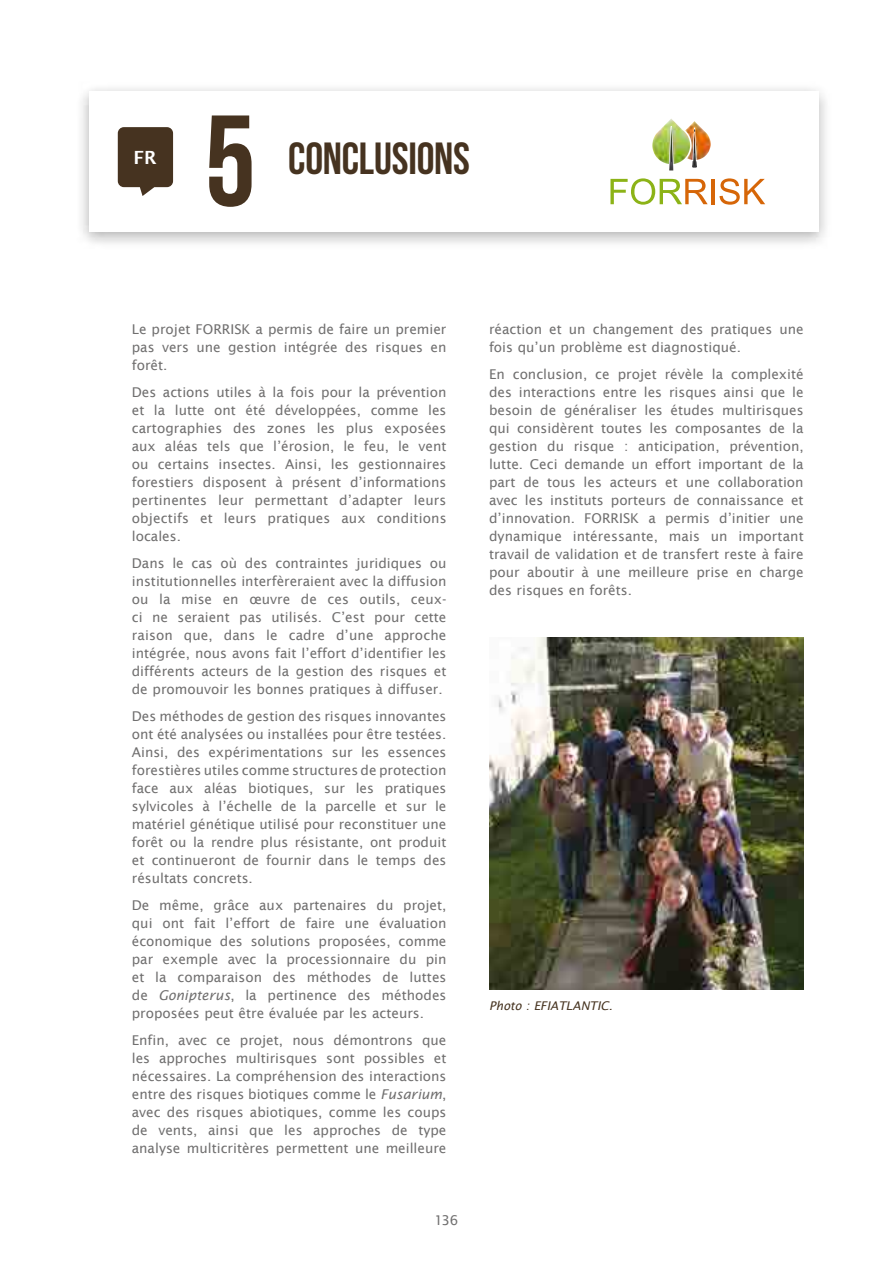
<style>
.page{position:relative;width:893px;height:1263px;background:#fff}
.page>*{position:absolute;margin:0;border:0;box-sizing:border-box;transform-origin:0 0}
.t1{font:129px "Bebas Neue";color:#463320}
.t2{font:45px "Bebas Neue";letter-spacing:-.005em;color:#463320}
.t3{font:600 18.15px "Lucida Sans";color:#fff}
.t4{font:13.5px/18px "Lucida Sans";color:#706f6f;text-align:justify}
.t5{font:italic 12px "Lucida Sans";color:#463320}
.s1{font-style:italic}
</style>
<div class="page">
<div style="left:75px;top:81px;width:757px;height:170px;background:#000;opacity:.3"></div>
<div style="left:89px;top:91px;width:729px;height:141px;background:#fff"></div>
<svg style="left:118px;top:127px;width:55px;height:69px;background:#5c4b3a"></svg>
<img style="left:669px;top:164px;width:4px;height:6px">
<img style="left:652px;top:119px;width:33px;height:45px">
<img style="left:685px;top:122px;width:26px;height:38px">
<img style="left:693px;top:130px;width:3px;height:31px">
<svg style="left:693px;top:161px;width:4px;height:7px"></svg>
<svg style="left:610px;top:178px;width:98px;height:27px"></svg>
<hr style="left:711px;top:179px;width:4px;height:25px;background:#d66608">
<svg style="left:719px;top:178px;width:46px;height:27px"></svg>
<img style="left:489px;top:637px;width:315px;height:353px">
<h3 class="t3" style="left:134px;top:147px;width:25px">FR</h3>
<h1 class="t1" style="left:205px;top:90px;width:53px">5</h1>
<h2 class="t2" style="left:288px;top:134px;width:183px">CONCLUSIONS</h2>
<p class="t4" style="left:132px;top:320px;width:316px">Le projet FORRISK a permis de faire un premier pas vers une gestion intégrée des risques en forêt.</p>
<p class="t4" style="left:132px;top:383px;width:316px">Des actions utiles à la fois pour la prévention et la lutte ont été développées, comme les cartographies des zones les plus exposées aux aléas tels que l’érosion, le feu, le vent ou certains insectes. Ainsi, les gestionnaires forestiers disposent à présent d’informations pertinentes leur permettant d’adapter leurs objectifs et leurs pratiques aux conditions locales.</p>
<p class="t4" style="left:132px;top:554px;width:316px">Dans le cas où des contraintes juridiques ou institutionnelles interfèreraient avec la diffusion ou la mise en œuvre de ces outils, ceux&shy;ci ne seraient pas utilisés. C’est pour cette raison que, dans le cadre d’une approche intégrée, nous avons fait l’effort d’identifier les différents acteurs de la gestion des risques et de promouvoir les bonnes pratiques à diffuser.</p>
<p class="t4" style="left:132px;top:707px;width:316px">Des méthodes de gestion des risques innovantes ont été analysées ou installées pour être testées.<br>Ainsi, des expérimentations sur les essences forestières utiles comme structures de protection face aux aléas biotiques, sur les pratiques sylvicoles à l’échelle de la parcelle et sur le matériel génétique utilisé pour reconstituer une forêt ou la rendre plus résistante, ont produit et continueront de fournir dans le temps des résultats concrets.</p>
<p class="t4" style="left:132px;top:896px;width:316px">De même, grâce aux partenaires du projet, qui ont fait l’effort de faire une évaluation économique des solutions proposées, comme par exemple avec la processionnaire du pin et la comparaison des méthodes de luttes de <span class="s1">Gonipterus</span>, la pertinence des méthodes proposées peut être évaluée par les acteurs.</p>
<p class="t4" style="left:132px;top:1031px;width:316px">Enfin, avec ce projet, nous démontrons que les approches multirisques sont possibles et nécessaires. La compréhension des interactions entre des risques biotiques comme le <span class="s1">Fusarium</span>, avec des risques abiotiques, comme les coups de vents, ainsi que les approches de type analyse multicritères permettent une meilleure</p>
<p class="t4" style="left:435px;top:1211px;width:25px">136</p>
<p class="t4" style="left:489px;top:320px;width:316px">réaction et un changement des pratiques une fois qu’un problème est diagnostiqué.</p>
<p class="t4" style="left:489px;top:365px;width:316px">En conclusion, ce projet révèle la complexité des interactions entre les risques ainsi que le besoin de généraliser les études multirisques qui considèrent toutes les composantes de la gestion du risque : anticipation, prévention, lutte. Ceci demande un effort important de la part de tous les acteurs et une collaboration avec les instituts porteurs de connaissance et d’innovation. FORRISK a permis d’initier une dynamique intéressante, mais un important travail de validation et de transfert reste à faire pour aboutir à une meilleure prise en charge des risques en forêts.</p>
<p class="t5" style="left:489px;top:998px;width:125px">Photo : EFIATLANTIC.</p>
</div>
